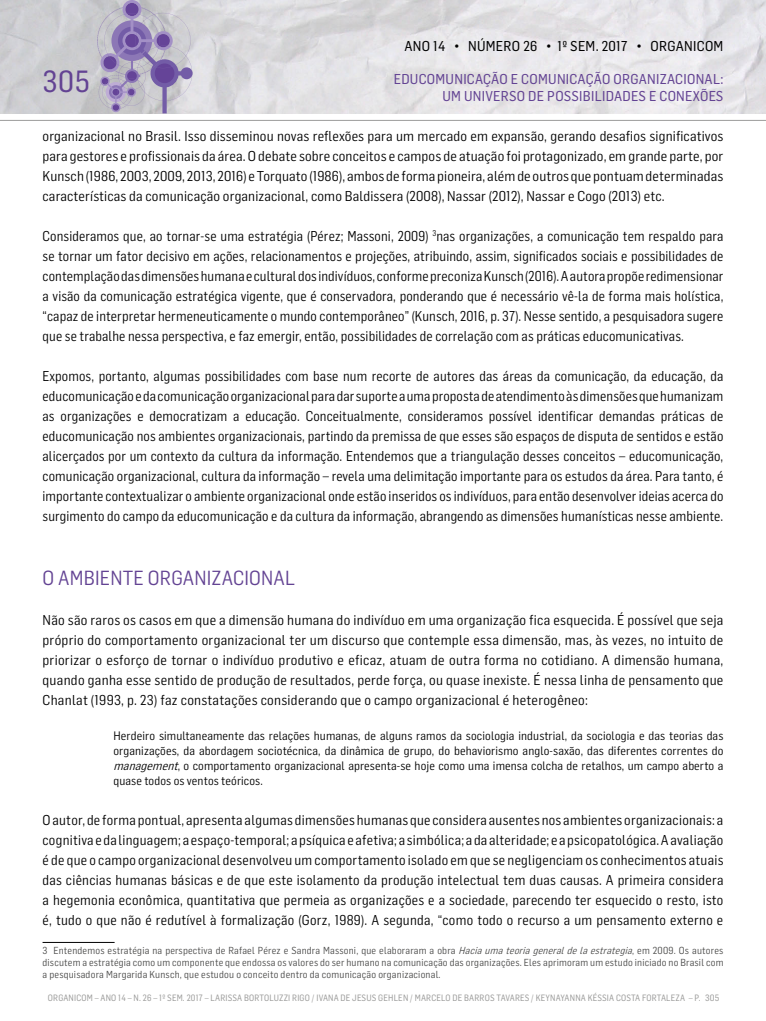
<style>
.page{position:relative;width:766px;height:1021px;background:#fff}
.page>*{position:absolute;margin:0;border:0;box-sizing:border-box;transform-origin:0 0}
.t1{font:30px "Flama Semicondensed Basic";color:#634393}
.t2{font:20px "Flama Semicondensed";letter-spacing:.01em;color:#634393}
.t3{font:14px/20px "Flama Semicondensed";letter-spacing:.01em;color:#000;text-align:justify}
.t4{font:14px/20px "Flama Semicondensed";letter-spacing:.01em;color:#000;text-align:justify;scale:.96 1}
.t5{font:14px/16.8px "Flama Semicondensed Basic";letter-spacing:.02em;color:#634393;text-align:right}
.t6{font:14px "Flama Semicondensed Basic";letter-spacing:.02em;color:#000}
.t7{font:12px/15px "Flama Semicondensed";letter-spacing:.01em;color:#000;text-align:justify}
.t8{font:10px/12px "Flama Semicondensed";letter-spacing:.02em;color:#4a4a49;text-align:justify}
.t9{font:9px "Flama Semicondensed Basic";letter-spacing:.02em;color:#9d9d9c;scale:.96 1}
.s1{font-style:italic}
</style>
<div class="page">
<img style="left:0;top:0;width:765px;height:113px">
<hr style="left:0;top:120px;width:765px;height:1px;background:#9d9d9c">
<svg style="left:97px;top:0;width:95px;height:113px;background:#afa6c1"></svg>
<hr style="left:43px;top:941px;width:72px;height:1px;background:#000">
<p class="t6" style="left:404px;top:37px;width:320px">ANO 14 • NÚMERO 26 • 1º SEM. 2017 • ORGANICOM</p>
<p class="t5" style="left:393px;top:70px;width:331px">EDUCOMUNICAÇÃO E COMUNICAÇÃO ORGANIZACIONAL:<br>UM UNIVERSO DE POSSIBILIDADES E CONEXÕES</p>
<h1 class="t1" style="left:43px;top:62px;width:49px">305</h1>
<p class="t3" style="left:43px;top:125px;width:682px">organizacional no Brasil. Isso disseminou novas reflexões para um mercado em expansão, gerando desafios significativos para gestores e profissionais da área. O debate sobre conceitos e campos de atuação foi protagonizado, em grande parte, por Kunsch (1986, 2003, 2009, 2013, 2016) e Torquato (1986), ambos de forma pioneira, além de outros que pontuam determinadas características da comunicação organizacional, como Baldissera (2008), Nassar (2012), Nassar e Cogo (2013) etc.</p>
<p class="t4" style="left:43px;top:225px;width:710px">Consideramos que, ao tornar-se uma estratégia (Pérez; Massoni, 2009) <sup>3</sup>nas organizações, a comunicação tem respaldo para se tornar um fator decisivo em ações, relacionamentos e projeções, atribuindo, assim, significados sociais e possibilidades de contemplação das dimensões humana e cultural dos indivíduos, conforme preconiza Kunsch (2016). A autora propõe redimensionar a visão da comunicação estratégica vigente, que é conservadora, ponderando que é necessário vê-la de forma mais holística, “capaz de interpretar hermeneuticamente o mundo contemporâneo” (Kunsch, 2016, p. 37). Nesse sentido, a pesquisadora sugere que se trabalhe nessa perspectiva, e faz emergir, então, possibilidades de correlação com as práticas educomunicativas.</p>
<p class="t4" style="left:43px;top:365px;width:710px">Expomos, portanto, algumas possibilidades com base num recorte de autores das áreas da comunicação, da educação, da educomunicação e da comunicação organizacional para dar suporte a uma proposta de atendimento às dimensões que humanizam as organizações e democratizam a educação. Conceitualmente, consideramos possível identificar demandas práticas de educomunicação nos ambientes organizacionais, partindo da premissa de que esses são espaços de disputa de sentidos e estão alicerçados por um contexto da cultura da informação. Entendemos que a triangulação desses conceitos – educomunicação, comunicação organizacional, cultura da informação – revela uma delimitação importante para os estudos da área. Para tanto, é importante contextualizar o ambiente organizacional onde estão inseridos os indivíduos, para então desenvolver ideias acerca do surgimento do campo da educomunicação e da cultura da informação, abrangendo as dimensões humanísticas nesse ambiente.</p>
<h2 class="t2" style="left:43px;top:565px;width:254px">O AMBIENTE ORGANIZACIONAL</h2>
<p class="t3" style="left:43px;top:609px;width:682px">Não são raros os casos em que a dimensão humana do indivíduo em uma organização fica esquecida. É possível que seja próprio do comportamento organizacional ter um discurso que contemple essa dimensão, mas, às vezes, no intuito de priorizar o esforço de tornar o indivíduo produtivo e eficaz, atuam de outra forma no cotidiano. A dimensão humana, quando ganha esse sentido de produção de resultados, perde força, ou quase inexiste. É nessa linha de pensamento que Chanlat (1993, p. 23) faz constatações considerando que o campo organizacional é heterogêneo:</p>
<p class="t7" style="left:113px;top:728px;width:611px">Herdeiro simultaneamente das relações humanas, de alguns ramos da sociologia industrial, da sociologia e das teorias das organizações, da abordagem sociotécnica, da dinâmica de grupo, do behaviorismo anglo-saxão, das diferentes correntes do <span class="s1">management</span>, o comportamento organizacional apresenta-se hoje como uma imensa colcha de retalhos, um campo aberto a quase todos os ventos teóricos.</p>
<p class="t3" style="left:43px;top:809px;width:682px">O autor, de forma pontual, apresenta algumas dimensões humanas que considera ausentes nos ambientes organizacionais: a cognitiva e da linguagem; a espaço-temporal; a psíquica e afetiva; a simbólica; a da alteridade; e a psicopatológica. A avaliação é de que o campo organizacional desenvolveu um comportamento isolado em que se negligenciam os conhecimentos atuais das ciências humanas básicas e de que este isolamento da produção intelectual tem duas causas. A primeira considera a hegemonia econômica, quantitativa que permeia as organizações e a sociedade, parecendo ter esquecido o resto, isto é, tudo o que não é redutível à formalização (Gorz, 1989). A segunda, “como todo o recurso a um pensamento externo e</p>
<p class="t8" style="left:43px;top:944px;width:682px">3 Entendemos estratégia na perspectiva de Rafael Pérez e Sandra Massoni, que elaboraram a obra <span class="s1">Haciaumateoriageneraldelaestrategia</span>, em 2009. Os autores discutem a estratégia como um componente que endossa os valores do ser humano na comunicação das organizações. Eles aprimoram um estudo iniciado no Brasil com a pesquisadora Margarida Kunsch, que estudou o conceito dentro da comunicação organizacional.</p>
<p class="t9" style="left:48px;top:992px;width:700px">ORGANICOM – ANO 14 – N. 26 – 1º SEM. 2017 – LARISSA BORTOLUZZI RIGO / IVANA DE JESUS GEHLEN / MARCELO DE BARROS TAVARES / KEYNAYANNA KÉSSIA COSTA FORTALEZA – P. 305</p>
</div>
